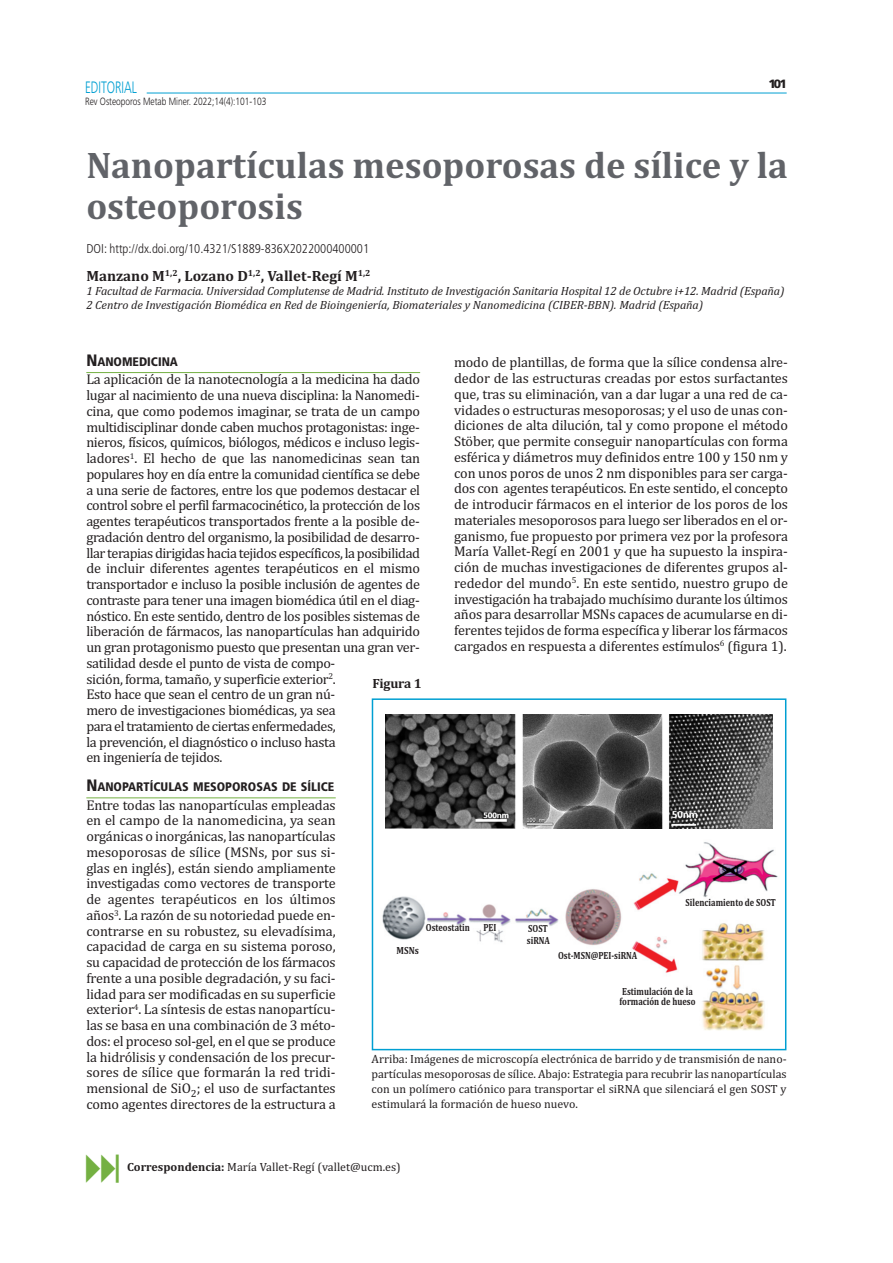
<style>
.page{position:relative;width:893px;height:1263px;background:#fff}
.page>*{position:absolute;margin:0;border:0;box-sizing:border-box;transform-origin:0 0}
.t1{font:700 37.5px/40.5px "Cambria";color:#616368}
.t2{font:300 16.5px "Frutiger";color:#009fd2;scale:.7 1}
.t3{font:700 15px "Cambria";color:#231f20}
.t4{font:14.25px/15.8px "Cambria";letter-spacing:-.025em;color:#231f20;text-align:justify}
.t5{font:700 13.5px "Cambria";letter-spacing:-.015em;color:#231f20}
.t6{font:300 condensed 12.75px "Frutiger";color:#231f20}
.t7{font:900 condensed 12.3px "Frutiger";color:#231f20}
.t8{font:12px/15px "Cambria";color:#231f20;text-align:justify}
.t9{font:italic 12px/14.2px "Cambria";letter-spacing:-.01em;color:#231f20}
.t10{font:900 12px "Frutiger";color:#231f20}
.t11{font:700 10.5px/9.8px "Cambria";color:#231f20;scale:.8 1}
.t12{font:300 10.5px "Frutiger";color:#231f20;scale:.8 1}
.t13{font:700 10.5px "Cambria";color:#231f20;scale:.85 1}
.s1{font-size:16.5px}
.s2{font-weight:700}
</style>
<div class="page">
<hr style="left:147px;top:93px;width:640px;height:1px;background:#009fd2">
<hr style="left:86px;top:372px;width:334px;height:1px;background:#74b042">
<hr style="left:86px;top:797px;width:250px;height:1px;background:#74b042">
<img style="left:382px;top:718px;width:396px;height:313px">
<div style="left:372px;top:698px;width:414px;height:352px;border:2px solid #009fd2"></div>
<div style="left:385px;top:714px;width:387px;height:124px;background:#fff"></div>
<img style="left:385px;top:714px;width:387px;height:114px">
<p class="t2" style="left:85px;top:80px;width:76px">EDITORIAL</p>
<p class="t12" style="left:85px;top:97px;width:228px">Rev Osteoporos Metab Miner. 2022;14(4):101-103</p>
<p class="t10" style="left:768px;top:79px;width:20px">101</p>
<h1 class="t1" style="left:86px;top:149px;width:703px">Nanopartículas mesoporosas de sílice y la osteoporosis</h1>
<p class="t6" style="left:87px;top:244px;width:284px">DOI: http://dx.doi.org/10.4321/S1889-836X2022000400001</p>
<p class="t3" style="left:86px;top:270px;width:286px">Manzano M<sup>1,2</sup>, Lozano D<sup>1,2</sup>, Vallet-Regí M<sup>1,2</sup></p>
<p class="t9" style="left:86px;top:285px;width:700px">1 Facultad de Farmacia. Universidad Complutense de Madrid. Instituto de Investigación Sanitaria Hospital 12 de Octubre i+12. Madrid (España)<br>2 Centro de Investigación Biomédica en Red de Bioingeniería, Biomateriales y Nanomedicina (CIBER-BBN). Madrid (España)</p>
<p class="t7" style="left:86px;top:356px;width:93px"><span class="s1">N</span>ANOMEDICINA</p>
<p class="t4" style="left:86px;top:373px;width:335px;text-align:left">La aplicación de la nanotecnología a la medicina ha dado lugar al nacimiento de una nueva disciplina: la Nanomedi‐ cina, que como podemos imaginar, se trata de un campo multidisciplinar donde caben muchos protagonistas: inge‐ nieros, físicos, químicos, biólogos, médicos e incluso legis‐ ladores<sup>1</sup>. El hecho de que las nanomedicinas sean tan populares hoy en día entre la comunidad científica se debe a una serie de factores, entre los que podemos destacar el control sobre el perfil farmacocinético, la protección de los agentes terapéuticos transportados frente a la posible de‐ gradación dentro del organismo, la posibilidad de desarro‐ llar terapias dirigidas hacia tejidos específicos, la posibilidad de incluir diferentes agentes terapéuticos en el mismo transportador e incluso la posible inclusión de agentes de contraste para tener una imagen biomédica útil en el diag‐ nóstico. En este sentido, dentro de los posibles sistemas de liberación de fármacos, las nanopartículas han adquirido un gran protagonismo puesto que presentan una gran ver‐ satilidad desde el punto de vista de compo‐<br>sición, forma, tamaño, y superficie exterior<sup>2</sup>.<br>Esto hace que sean el centro de un gran nú‐<br>mero de investigaciones biomédicas, ya sea<br>para el tratamiento de ciertas enfermedades,<br>la prevención, el diagnóstico o incluso hasta<br>en ingeniería de tejidos.</p>
<p class="t7" style="left:86px;top:782px;width:250px"><span class="s1">N</span>ANOPARTÍCULAS MESOPOROSAS DE SÍLICE</p>
<p class="t4" style="left:86px;top:798px;width:251px">Entre todas las nanopartículas empleadas en el campo de la nanomedicina, ya sean orgánicas o inorgánicas, las nanopartículas mesoporosas de sílice (MSNs, por sus si‐ glas en inglés), están siendo ampliamente investigadas como vectores de transporte de agentes terapéuticos en los últimos años<sup>3</sup>. La razón de su notoriedad puede en‐ contrarse en su robustez, su elevadísima, capacidad de carga en su sistema poroso, su capacidad de protección de los fármacos frente a una posible degradación, y su faci‐ lidad para ser modificadas en su superficie exterior<sup>4</sup>. La síntesis de estas nanopartícu‐ las se basa en una combinación de 3 méto‐ dos: el proceso sol‐gel, en el que se produce la hidrólisis y condensación de los precur‐ sores de sílice que formarán la red tridi‐ mensional de SiO<sub>2</sub>; el uso de surfactantes como agentes directores de la estructura a</p>
<p class="t4" style="left:454px;top:356px;width:335px">modo de plantillas, de forma que la sílice condensa alre‐ dedor de las estructuras creadas por estos surfactantes que, tras su eliminación, van a dar lugar a una red de ca‐ vidades o estructuras mesoporosas; y el uso de unas con‐ diciones de alta dilución, tal y como propone el método Stöber, que permite conseguir nanopartículas con forma esférica y diámetros muy definidos entre 100 y 150 nm y con unos poros de unos 2 nm disponibles para ser carga‐ dos con agentes terapéuticos. En este sentido, el concepto de introducir fármacos en el interior de los poros de los materiales mesoporosos para luego ser liberados en el or‐ ganismo, fue propuesto por primera vez por la profesora María Vallet‐Regí en 2001 y que ha supuesto la inspira‐ ción de muchas investigaciones de diferentes grupos al‐ rededor del mundo<sup>5</sup>. En este sentido, nuestro grupo de investigación ha trabajado muchísimo durante los últimos años para desarrollar MSNs capaces de acumularse en di‐ ferentes tejidos de forma específica y liberar los fármacos cargados en respuesta a diferentes estímulos<sup>6</sup> (figura 1).</p>
<p class="t5" style="left:372px;top:679px;width:51px">Figura 1</p>
<p class="t11" style="left:686px;top:899px;width:115px">Silenciamiento de SOST</p>
<p class="t11" style="left:426px;top:924px;width:57px">Osteostatin</p>
<p class="t11" style="left:483px;top:923px;width:18px">PEI</p>
<p class="t11" style="left:527px;top:923px;width:30px;line-height:12.3px">SOST siRNA</p>
<p class="t13" style="left:397px;top:947px;width:28px">MSNs</p>
<p class="t11" style="left:558px;top:951px;width:101px">Ost-MSN@PEI-siRNA</p>
<p class="t11" style="left:619px;top:988px;width:97px">Estimulación de la formación de hueso</p>
<p class="t8" style="left:372px;top:1053px;width:417px">Arriba: Imágenes de microscopía electrónica de barrido y de transmisión de nano‐ partículas mesoporosas de sílice. Abajo: Estrategia para recubrir las nanopartículas con un polímero catiónico para transportar el siRNA que silenciará el gen SOST y estimulará la formación de hueso nuevo.</p>
<p class="t8" style="left:127px;top:1160px;width:275px"><span class="s2">Correspondencia:</span> María Vallet‐Regí (vallet@ucm.es)</p>
</div>
